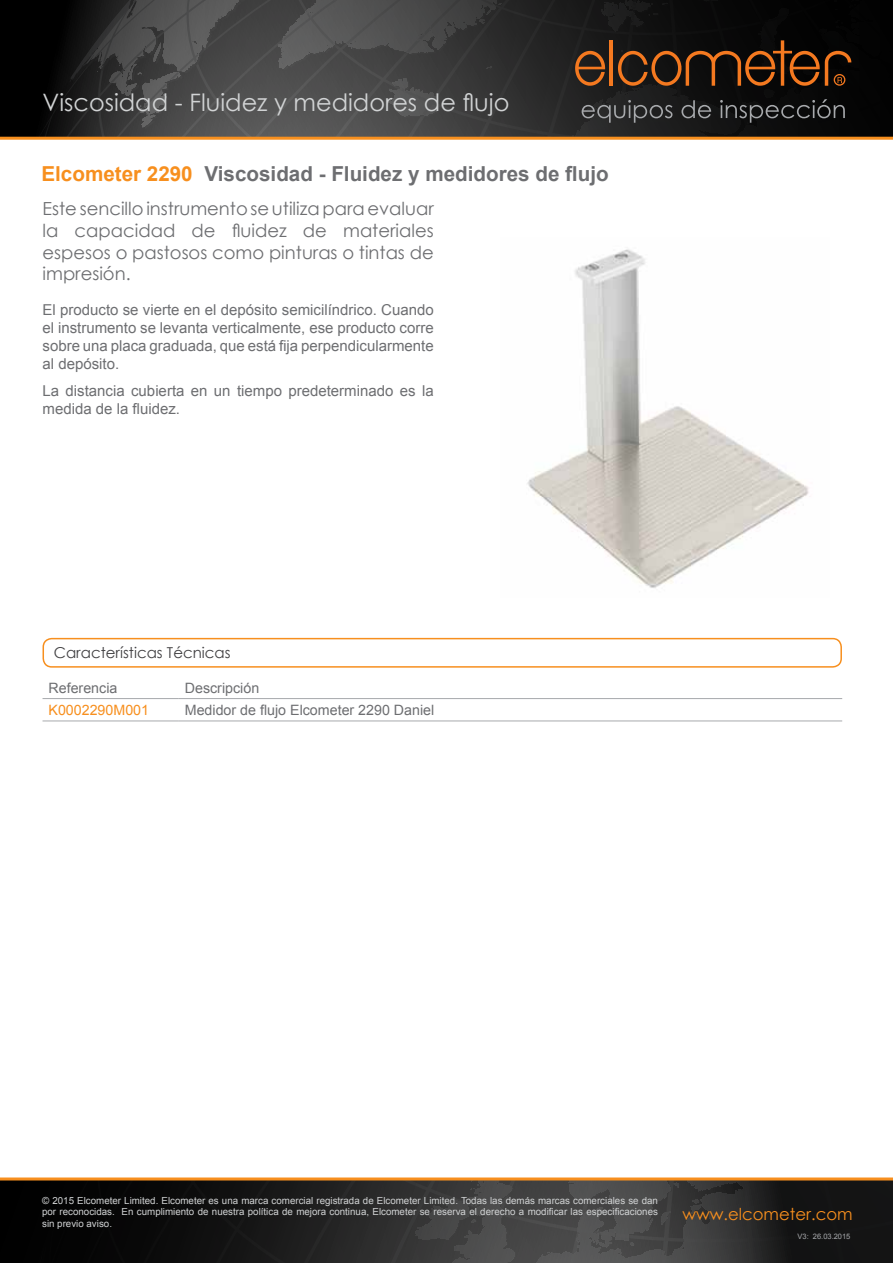
<style>
.page{position:relative;width:893px;height:1263px;background:#fff}
.page>*{position:absolute;margin:0;border:0;box-sizing:border-box;transform-origin:0 0}
.t1{font:24px "Century Gothic";color:#d1d3d4}
.t2{font:700 20.7px "Arial";color:#6d6e71}
.t3{font:18px/21.6px "Century Gothic";color:#6d6e71;text-align:justify}
.t4{font:16.5px "Century Gothic";color:#f78f1e}
.t5{font:15px/18px "Arial";color:#6d6e71;text-align:justify}
.t6{font:15px "Century Gothic";color:#414042}
.t7{font:14.25px "Arial";color:#6d6e71}
.t8{font:14.25px "Arial";color:#f78f1e}
.t9{font:9.75px/11.7px "Arial";color:#d1d3d4;text-align:justify}
.t10{font:7.5px "Arial";color:#a7a9ac}
.s1{color:#f78f1e}
</style>
<div class="page">
<div style="left:0;top:0;width:893px;height:138px;background:#000"></div>
<svg style="left:34px;top:0;width:859px;height:137px;background:#373737"></svg>
<hr style="left:609px;top:40px;width:4px;height:46px;background:#f47920">
<svg style="left:575px;top:51px;width:30px;height:35px"></svg>
<svg style="left:618px;top:0;width:275px;height:86px"></svg>
<svg style="left:582px;top:99px;width:263px;height:24px"></svg>
<hr style="left:0;top:137px;width:893px;height:3px;background:#f78f1e">
<svg style="left:0;top:1180px;width:893px;height:83px;background:#272626"></svg>
<hr style="left:0;top:1177px;width:893px;height:3px;background:#f78f1e">
<img style="left:527px;top:249px;width:282px;height:339px">
<div style="left:43px;top:638px;width:799px;height:30px;border:2px solid #f78f1e;border-radius:9px"></div>
<hr style="left:43px;top:698px;width:136px;height:1px;background:#a7a9ac">
<hr style="left:179px;top:698px;width:663px;height:1px;background:#a7a9ac">
<hr style="left:43px;top:721px;width:136px;height:1px;background:#a7a9ac">
<hr style="left:179px;top:721px;width:663px;height:1px;background:#a7a9ac">
<h1 class="t1" style="left:43px;top:86px;width:468px">Viscosidad - Fluidez y medidores de flujo</h1>
<h2 class="t2" style="left:41px;top:160px;width:569px"><span class="s1">Elcometer 2290</span> Viscosidad - Fluidez y medidores de flujo</h2>
<h3 class="t3" style="left:43px;top:198px;width:393px">Este sencillo instrumento se utiliza para evaluar la capacidad de fluidez de materiales espesos o pastosos como pinturas o tintas de impresión.</h3>
<h3 class="t5" style="left:43px;top:301px;width:393px">El producto se vierte en el depósito semicilíndrico. Cuando el instrumento se levanta verticalmente, ese producto corre sobre una placa graduada, que está fija perpendicularmente al depósito.</h3>
<h3 class="t5" style="left:43px;top:382px;width:393px">La distancia cubierta en un tiempo predeterminado es la medida de la fluidez.</h3>
<h3 class="t6" style="left:54px;top:642px;width:178px">Características Técnicas</h3>
<h3 class="t7" style="left:49px;top:678px;width:70px">Referencia</h3>
<h3 class="t7" style="left:185px;top:678px;width:76px">Descripción</h3>
<h3 class="t8" style="left:49px;top:701px;width:102px">K0002290M001</h3>
<h3 class="t7" style="left:185px;top:701px;width:251px">Medidor de flujo Elcometer 2290 Daniel</h3>
<p class="t9" style="left:42px;top:1194px;width:617px">© 2015 Elcometer Limited. Elcometer es una marca comercial registrada de Elcometer Limited. Todas las demás marcas comerciales se dan por reconocidas. En cumplimiento de nuestra política de mejora continua, Elcometer se reserva el derecho a modificar las especificaciones sin previo aviso.</p>
<h3 class="t4" style="left:682px;top:1202px;width:172px">www.elcometer.com</h3>
<p class="t10" style="left:797px;top:1231px;width:54px">V3: 26.03.2015</p>
</div>
